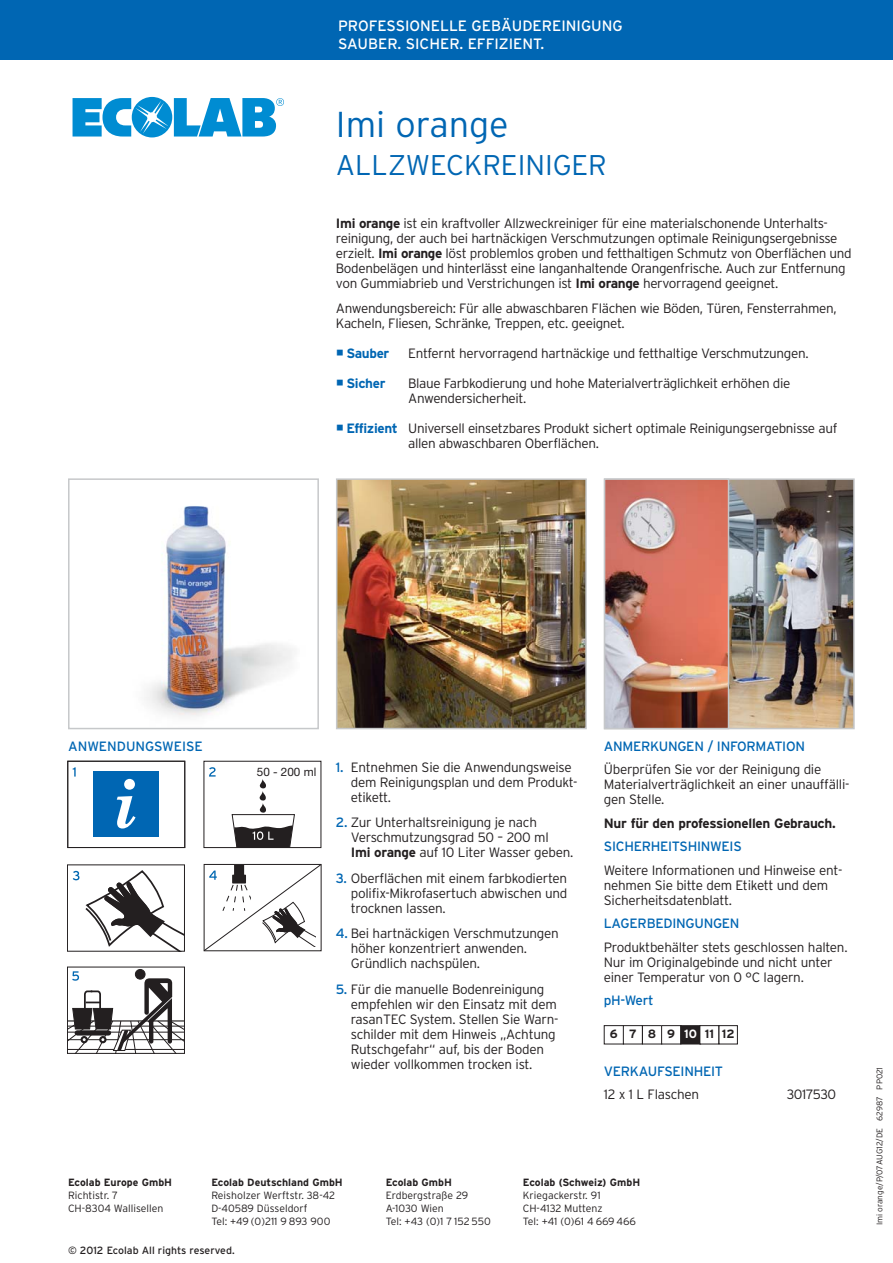
<style>
.page{position:relative;width:893px;height:1263px;background:#fff}
.page>*{position:absolute;margin:0;border:0;box-sizing:border-box;transform-origin:0 0}
.t1{font:300 36px "Interstate";color:#0066b3}
.t2{font:300 28.5px "Interstate";color:#0066b3}
.t3{font:15px/18px "Interstate";color:#fff}
.t4{font:300 13.5px/15px "Interstate";letter-spacing:-.025em;color:#231f20}
.t5{font:13.5px "Interstate";letter-spacing:-.02em;color:#0066b3}
.t6{font:700 13.5px "Interstate";letter-spacing:-.02em;color:#231f20}
.t7{font:13.5px "Interstate";color:#0066b3}
.t8{font:700 13.5px "Interstate";letter-spacing:-.03em;color:#0066b3}
.t9{font:700 12px "Interstate";letter-spacing:.32em;color:#231f20}
.t10{font:11.7px "Helvetica Neue";color:#231f20}
.t11{font:300 10.5px/12.6px "Interstate";color:#231f20}
.t12{font:700 10.5px "Interstate";color:#231f20}
.t13{font:10.5px "Interstate";color:#231f20}
.t14{font:300 8.25px "Interstate";color:#231f20}
.s1{font-weight:700}
.s2{font-weight:700;color:#0066b3}
.s3{font-weight:400;color:#0066b3}
.s4{color:#fff}
</style>
<div class="page">
<div style="left:0;top:0;width:893px;height:60px;background:#0066b3"></div>
<svg style="left:73px;top:97px;width:211px;height:40px"></svg>
<img style="left:145px;top:506px;width:148px;height:210px">
<div style="left:68px;top:478px;width:251px;height:251px;border:2px solid #c6c8ca"></div>
<img style="left:339px;top:481px;width:245px;height:245px">
<div style="left:336px;top:478px;width:251px;height:251px;border:2px solid #c6c8ca"></div>
<div style="left:135px;top:969px;width:10px;height:10px;border:1px solid #231f20;border-radius:50%"></div>
<div style="left:67px;top:967px;width:118px;height:87px;border:1px solid #231f20"></div>
<div style="left:204px;top:761px;width:117px;height:87px;border:1px solid #231f20"></div>
<svg style="left:232px;top:779px;width:63px;height:69px"></svg>
<div style="left:94px;top:772px;width:65px;height:65px;background:#0066b3"></div>
<svg style="left:117px;top:779px;width:19px;height:49px"></svg>
<div style="left:67px;top:761px;width:118px;height:87px;border:1px solid #231f20"></div>
<div style="left:67px;top:864px;width:118px;height:87px;border:1px solid #231f20"></div>
<svg style="left:73px;top:767px;width:3px;height:9px"></svg>
<svg style="left:73px;top:869px;width:111px;height:82px"></svg>
<svg style="left:209px;top:767px;width:7px;height:9px"></svg>
<svg style="left:67px;top:971px;width:117px;height:83px"></svg>
<svg style="left:203px;top:864px;width:119px;height:88px"></svg>
<div style="left:604px;top:1025px;width:20px;height:19px;border:1px solid #231f20"></div>
<div style="left:623px;top:1025px;width:20px;height:19px;border:1px solid #231f20"></div>
<div style="left:642px;top:1025px;width:20px;height:19px;border:1px solid #231f20"></div>
<div style="left:661px;top:1025px;width:20px;height:19px;border:1px solid #231f20"></div>
<div style="left:681px;top:1026px;width:19px;height:18px;background:#231f20"></div>
<div style="left:680px;top:1025px;width:21px;height:19px;border:1px solid #231f20"></div>
<div style="left:699px;top:1025px;width:20px;height:19px;border:1px solid #231f20"></div>
<div style="left:719px;top:1025px;width:19px;height:19px;border:1px solid #231f20"></div>
<img style="left:729px;top:481px;width:123px;height:245px">
<div style="left:604px;top:478px;width:251px;height:251px;border:2px solid #c6c8ca"></div>
<img style="left:607px;top:481px;width:119px;height:245px">
<div style="left:604px;top:478px;width:125px;height:251px;border:2px solid #c6c8ca"></div>
<p class="t3" style="left:338px;top:18px;width:286px">PROFESSIONELLE GEBÄUDEREINIGUNG<br>SAUBER. SICHER. EFFIZIENT.</p>
<h1 class="t1" style="left:336px;top:110px;width:174px">Imi orange</h1>
<h2 class="t2" style="left:336px;top:154px;width:272px">ALLZWECKREINIGER</h2>
<p class="t4" style="left:336px;top:217px;width:517px"><span class="s1">Imi orange</span> ist ein kraftvoller Allzweckreiniger für eine materialschonende Unterhalts&shy;reinigung, der auch bei hartnäckigen Verschmutzungen optimale Reinigungsergebnisse erzielt. <span class="s1">Imi orange</span> löst problemlos groben und fetthaltigen Schmutz von Oberflächen und Bodenbelägen und hinterlässt eine langanhaltende Orangenfrische. Auch zur Entfernung von Gummiabrieb und Verstrichungen ist <span class="s1">Imi orange</span> hervorragend geeignet.</p>
<p class="t4" style="left:336px;top:302px;width:502px">Anwendungsbereich: Für alle abwaschbaren Flächen wie Böden, Türen, Fensterrahmen,<br>Kacheln, Fliesen, Schränke, Treppen, etc. geeignet.</p>
<p class="t8" style="left:346px;top:348px;width:44px">Sauber</p>
<p class="t4" style="left:408px;top:347px;width:402px">Entfernt hervorragend hartnäckige und fetthaltige Verschmutzungen.</p>
<p class="t8" style="left:346px;top:378px;width:41px">Sicher</p>
<p class="t4" style="left:408px;top:377px;width:384px">Blaue Farbkodierung und hohe Materialverträglichkeit erhöhen die<br>Anwendersicherheit.</p>
<p class="t4" style="left:408px;top:422px;width:431px;text-indent:-62px"><span class="s2">Effizient</span> Universell einsetzbares Produkt sichert optimale Reinigungsergebnisse auf allen abwaschbaren Oberflächen.</p>
<p class="t7" style="left:68px;top:741px;width:136px">ANWENDUNGSWEISE</p>
<p class="t10" style="left:257px;top:767px;width:61px">50 - 200 ml</p>
<p class="t4" style="left:351px;top:760px;width:228px;text-indent:-15px"><span class="s3">1.</span> Entnehmen Sie die Anwendungsweise dem Reinigungsplan und dem Produkt&shy;etikett.</p>
<p class="t4" style="left:351px;top:816px;width:224px;text-indent:-15px"><span class="s3">2.</span> Zur Unterhaltsreinigung je nach<br>Verschmutzungsgrad 50 – 200 ml<br><span class="s1">Imi orange</span> auf 10 Liter Wasser geben.</p>
<p class="t4" style="left:351px;top:872px;width:218px;text-align:justify;text-indent:-15px"><span class="s3">3.</span> Oberflächen mit einem farbkodierten polifix-Mikrofasertuch abwischen und trocknen lassen.</p>
<p class="t4" style="left:351px;top:927px;width:209px;text-indent:-15px"><span class="s3">4.</span> Bei hartnäckigen Verschmutzungen höher konzentriert anwenden.<br>Gründlich nachspülen.</p>
<p class="t4" style="left:351px;top:983px;width:209px;text-indent:-15px"><span class="s3">5.</span> Für die manuelle Bodenreinigung empfehlen wir den Einsatz mit dem rasanTEC System. Stellen Sie Warn&shy;schilder mit dem Hinweis „Achtung Rutschgefahr“ auf, bis der Boden wieder vollkommen trocken ist.</p>
<p class="t5" style="left:604px;top:741px;width:203px">ANMERKUNGEN / INFORMATION</p>
<p class="t4" style="left:604px;top:763px;width:247px">Überprüfen Sie vor der Reinigung die<br>Materialverträglichkeit an einer unauffälli&shy;gen Stelle.</p>
<p class="t6" style="left:604px;top:818px;width:234px">Nur für den professionellen Gebrauch.</p>
<p class="t5" style="left:604px;top:841px;width:139px">SICHERHEITSHINWEIS</p>
<p class="t4" style="left:604px;top:864px;width:240px">Weitere Informationen und Hinweise ent&shy;nehmen Sie bitte dem Etikett und dem<br>Sicherheitsdatenblatt.</p>
<p class="t5" style="left:604px;top:918px;width:137px">LAGERBEDINGUNGEN</p>
<p class="t4" style="left:604px;top:941px;width:245px">Produktbehälter stets geschlossen halten.<br>Nur im Originalgebinde und nicht unter einer Temperatur von 0 °C lagern.</p>
<p class="t5" style="left:604px;top:995px;width:51px">pH-Wert</p>
<p class="t9" style="left:610px;top:1030px;width:126px">6 7 8 9<span class="s4">10</span>1112</p>
<p class="t5" style="left:604px;top:1066px;width:121px">VERKAUFSEINHEIT</p>
<p class="t4" style="left:604px;top:1088px;width:97px">12 x 1 L Flaschen</p>
<p class="t4" style="left:787px;top:1088px;width:51px">3017530</p>
<p class="t12" style="left:68px;top:1179px;width:106px">Ecolab Europe GmbH</p>
<p class="t11" style="left:68px;top:1190px;width:97px">Richtistr. 7<br>CH-8304 Wallisellen</p>
<p class="t12" style="left:211px;top:1179px;width:133px">Ecolab Deutschland GmbH</p>
<p class="t11" style="left:211px;top:1190px;width:125px">Reisholzer Werftstr. 38-42<br>D-40589 Düsseldorf</p>
<p class="t11" style="left:211px;top:1216px;width:121px">Tel: +49 (0)211 9 893 900</p>
<p class="t12" style="left:386px;top:1179px;width:68px">Ecolab GmbH</p>
<p class="t11" style="left:386px;top:1190px;width:84px">Erdbergstraße 29<br>A-1030 Wien</p>
<p class="t11" style="left:386px;top:1216px;width:107px">Tel: +43 (0)1 7 152 550</p>
<p class="t12" style="left:523px;top:1179px;width:119px">Ecolab (Schweiz) GmbH</p>
<p class="t11" style="left:523px;top:1190px;width:81px">Kriegackerstr. 91<br>CH-4132 Muttenz</p>
<p class="t11" style="left:523px;top:1216px;width:115px">Tel: +41 (0)61 4 669 466</p>
<p class="t13" style="left:68px;top:1247px;width:168px">© 2012 Ecolab All rights reserved.</p>
<p class="t14" style="left:876px;top:1225px;width:160px;rotate:-90deg">Imi orange/P/07AUG12/DE 62987 PP021</p>
</div>
